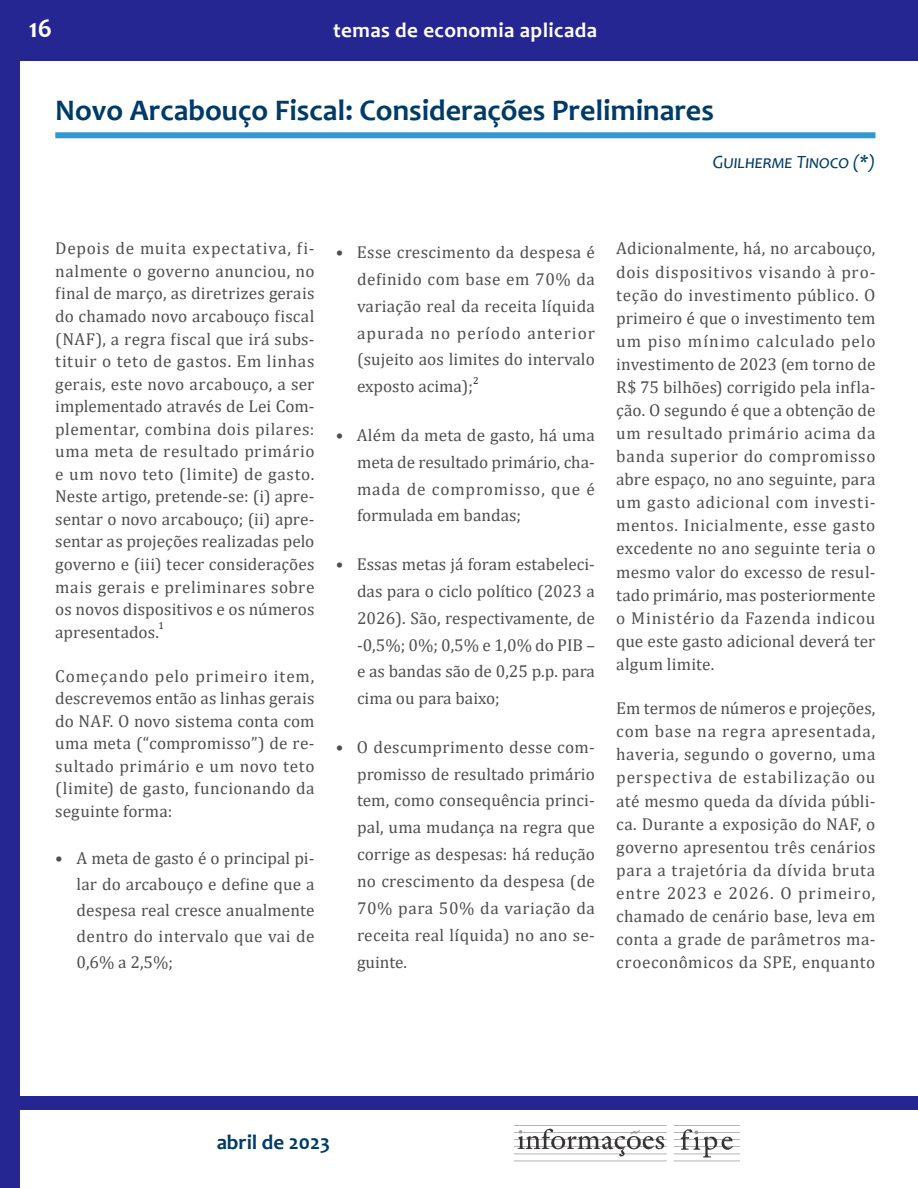
<style>
.page{position:relative;width:918px;height:1188px;background:#fff}
.page>*{position:absolute;margin:0;border:0;box-sizing:border-box;transform-origin:0 0}
.t1{font:700 30px "Candara";color:#003b68}
.t2{font:700 27px "Candara";color:#fff}
.t3{font:700 21px "Candara";letter-spacing:.02em;color:#fff}
.t4{font:700 21px "Candara";color:#003b68}
.t5{font:italic 18.75px "Candara";color:#003b68}
.t6{font:17.25px/23.1px "Cambria";letter-spacing:.01em;color:#4e4f50;text-align:justify}
.t7{font:10.05px "Cambria";color:#231f20}
</style>
<div class="page">
<div style="left:0;top:0;width:20px;height:1188px;background:#262693"></div>
<div style="left:0;top:0;width:918px;height:61px;background:#262693"></div>
<div style="left:15px;top:1097px;width:903px;height:13px;background:#262693"></div>
<img style="left:514px;top:1125px;width:225px;height:37px">
<div style="left:55px;top:132px;width:820px;height:6px;background:#3297d3"></div>
<h2 class="t2" style="left:29px;top:12px;width:25px">16</h2>
<p class="t3" style="left:333px;top:17px;width:265px">temas de economia aplicada</p>
<h1 class="t1" style="left:55px;top:91px;width:660px">Novo Arcabouço Fiscal: Considerações Preliminares</h1>
<p class="t5" style="left:713px;top:150px;width:164px">Guilherme Tinoco (*)</p>
<p class="t6" style="left:55px;top:237px;width:261px;line-height:22.5px">Depois de muita expectativa, fi&shy;nalmente o governo anunciou, no final de março, as diretrizes gerais do chamado novo arcabouço fiscal (NAF), a regra fiscal que irá subs&shy;tituir o teto de gastos. Em linhas gerais, este novo arcabouço, a ser implementado através de Lei Com&shy;plementar, combina dois pilares: uma meta de resultado primário e um novo teto (limite) de gasto.<br>Neste artigo, pretende-se: (i) apre&shy;sentar o novo arcabouço; (ii) apre&shy;sentar as projeções realizadas pelo governo e (iii) tecer considerações mais gerais e preliminares sobre os novos dispositivos e os números apresentados.</p>
<p class="t7" style="left:159px;top:620px;width:7px">1</p>
<p class="t6" style="left:55px;top:664px;width:261px;line-height:22.5px">Começando pelo primeiro item, descrevemos então as linhas gerais do NAF. O novo sistema conta com uma meta (“compromisso”) de re&shy;sultado primário e um novo teto (limite) de gasto, funcionando da seguinte forma:</p>
<p class="t6" style="left:77px;top:845px;width:239px;line-height:26px;text-indent:-21px">• A meta de gasto é o principal pi&shy;lar do arcabouço e define que a despesa real cresce anualmente dentro do intervalo que vai de 0,6% a 2,5%;</p>
<p class="t6" style="left:357px;top:238px;width:240px;line-height:27px;text-indent:-21px">• Esse crescimento da despesa é definido com base em 70% da variação real da receita líquida apurada no período anterior (sujeito aos limites do intervalo exposto acima);</p>
<p class="t7" style="left:473px;top:374px;width:7px">2</p>
<p class="t6" style="left:357px;top:421px;width:240px;line-height:27px;text-indent:-21px">• Além da meta de gasto, há uma meta de resultado primário, cha&shy;mada de compromisso, que é formulada em bandas;</p>
<p class="t6" style="left:357px;top:550px;width:240px;line-height:27px;text-indent:-21px">• Essas metas já foram estabeleci&shy;das para o ciclo político (2023 a 2026). São, respectivamente, de -0,5%; 0%; 0,5% e 1,0% do PIB – e as bandas são de 0,25 p.p. para cima ou para baixo;</p>
<p class="t6" style="left:357px;top:733px;width:240px;line-height:27px;text-indent:-21px">• O descumprimento desse com&shy;promisso de resultado primário tem, como consequência princi&shy;pal, uma mudança na regra que corrige as despesas: há redução no crescimento da despesa (de 70% para 50% da variação da receita real líquida) no ano se&shy;guinte.</p>
<p class="t6" style="left:616px;top:237px;width:261px">Adicionalmente, há, no arcabouço, dois dispositivos visando à pro&shy;teção do investimento público. O primeiro é que o investimento tem um piso mínimo calculado pelo investimento de 2023 (em torno de R$ 75 bilhões) corrigido pela infla&shy;ção. O segundo é que a obtenção de um resultado primário acima da banda superior do compromisso abre espaço, no ano seguinte, para um gasto adicional com investi&shy;mentos. Inicialmente, esse gasto excedente no ano seguinte teria o mesmo valor do excesso de resul&shy;tado primário, mas posteriormente o Ministério da Fazenda indicou que este gasto adicional deverá ter algum limite.</p>
<p class="t6" style="left:616px;top:697px;width:261px">Em termos de números e projeções, com base na regra apresentada, haveria, segundo o governo, uma perspectiva de estabilização ou até mesmo queda da dívida públi&shy;ca. Durante a exposição do NAF, o governo apresentou três cenários para a trajetória da dívida bruta entre 2023 e 2026. O primeiro, chamado de cenário base, leva em conta a grade de parâmetros ma&shy;croeconômicos da SPE, enquanto</p>
<p class="t4" style="left:217px;top:1129px;width:115px">abril de 2023</p>
</div>
